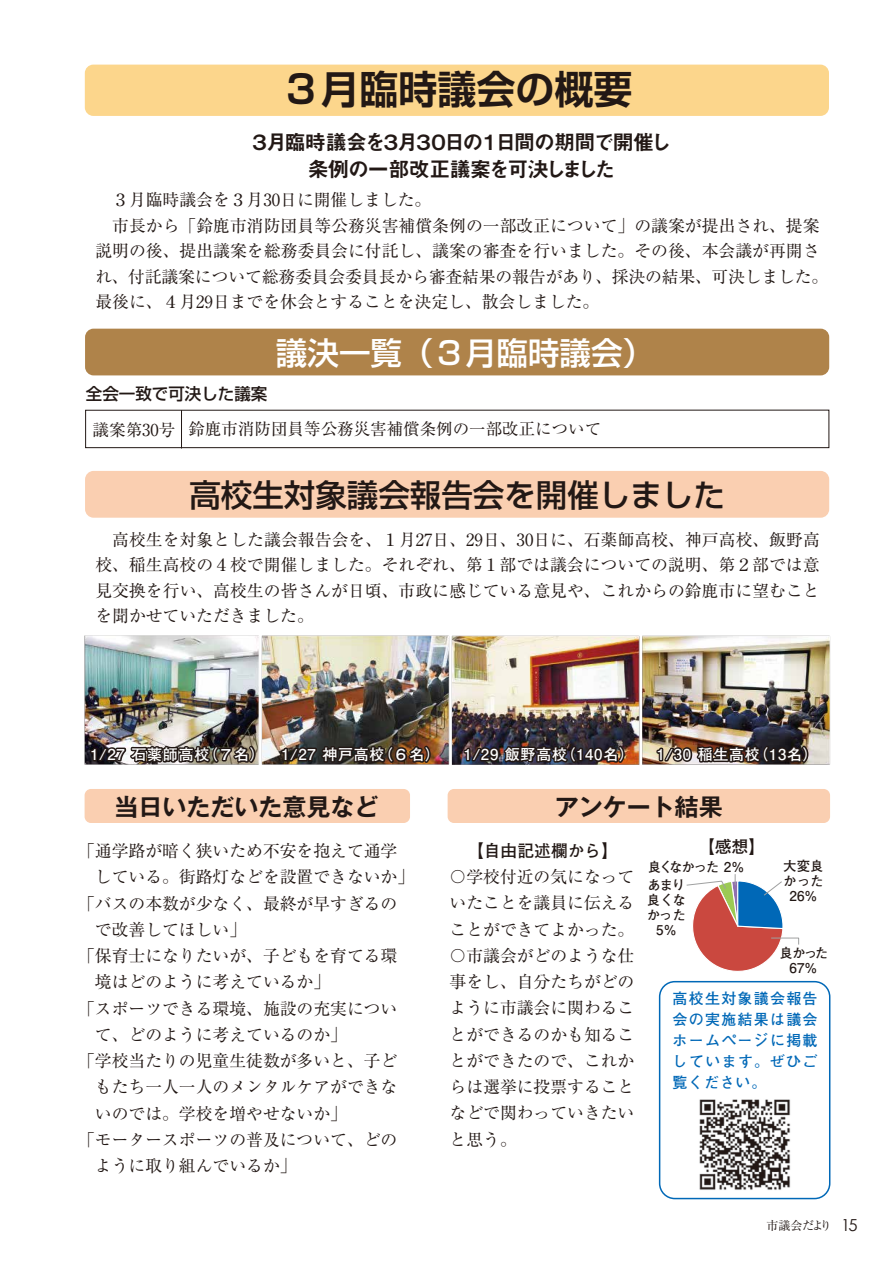
<style>
.page{position:relative;width:893px;height:1263px;background:#fff}
.page>*{position:absolute;margin:0;border:0;box-sizing:border-box;transform-origin:0 0}
.t1{font:700 39px "Shin Go Pro De";color:#221815}
.t2{font:500 31.5px "Shin Go Pro";color:#221815}
.t3{font:500 31.5px "Shin Go Pro";color:#fff}
.t4{font:700 24px "Gothic MB101 Pro De";color:#221815}
.t5{font:21px/27px "Midashi Go Pro MB31";letter-spacing:-.11em;color:#221815;text-align:center}
.t6{font:16.8px/26.2px "Ryumin Pro";color:#221815;text-align:justify}
.t7{font:700 16.8px "Futo Go B101 Pro";color:#221815}
.t8{font:16.5px "Ryumin Pro";color:#221815}
.t9{font:500 16.5px "Shin Go Pro";color:#221815}
.t10{font:700 15px "Futo Go B101 Pro";letter-spacing:.05em;color:#fff}
.t11{font:700 15px/21px "Futo Go B101 Pro";letter-spacing:.085em;color:#0068b7;text-align:justify}
.t12{font:700 13.5px/15px "Futo Go B101 Pro";letter-spacing:-.09em;color:#221815;text-align:center}
.t13{font:12px "Ryumin Pro";letter-spacing:-.045em;color:#221815}
.s1{font-family:"Century Gothic";font-size:16.5px}
</style>
<div class="page">
<div style="left:85px;top:789px;width:325px;height:34px;background:#facfb1;border-radius:6px"></div>
<div style="left:448px;top:789px;width:382px;height:34px;background:#facfb1;border-radius:6px"></div>
<img style="left:699px;top:1099px;width:92px;height:91px">
<div style="left:85px;top:65px;width:744px;height:51px;background:#fcd68c;border-radius:9px"></div>
<div style="left:85px;top:410px;width:744px;height:38px;border:1px solid #221815"></div>
<hr style="left:181px;top:410px;width:1px;height:38px;background:#221815">
<div style="left:85px;top:329px;width:744px;height:46px;background:#af834a;border-radius:9px"></div>
<div style="left:85px;top:471px;width:744px;height:47px;background:#facfb1;border-radius:9px"></div>
<img style="left:84px;top:635px;width:175px;height:130px">
<img style="left:261px;top:635px;width:189px;height:130px">
<img style="left:451px;top:635px;width:189px;height:130px">
<img style="left:642px;top:635px;width:189px;height:130px">
<svg style="left:686px;top:874px;width:113px;height:97px"></svg>
<img style="left:89px;top:741px;width:168px;height:24px">
<img style="left:280px;top:741px;width:152px;height:24px">
<img style="left:462px;top:741px;width:164px;height:24px">
<img style="left:655px;top:739px;width:155px;height:26px">
<div style="left:659px;top:981px;width:171px;height:218px;border:2px solid #0068b7;border-radius:15px"></div>
<h1 class="t1" style="left:281px;top:57px;width:352px">３月臨時議会の概要</h1>
<p class="t5" style="left:249px;top:126px;width:424px">３月臨時議会を３月３０日の１日間の期間で開催し条例の一部改正議案を可決しました</p>
<p class="t6" style="left:95px;top:186px;width:734px;line-height:25.5px;text-align:left;text-indent:17px">３月臨時議会を３月30日に開催しました。<br>　市長から「鈴鹿市消防団員等公務災害補償条例の一部改正について」の議案が提出され、提案説明の後、提出議案を総務委員会に付託し、議案の審査を行いました。その後、本会議が再開され、付託議案について総務委員会委員長から審査結果の報告があり、採決の結果、可決しました。最後に、４月29日までを休会とすることを決定し、散会しました。</p>
<p class="t9" style="left:86px;top:380px;width:183px">全会一致で可決した議案</p>
<h2 class="t3" style="left:276px;top:327px;width:379px">議決一覧（３月臨時議会）</h2>
<p class="t8" style="left:93px;top:416px;width:510px">議案第30号 鈴鹿市消防団員等公務災害補償条例の一部改正について</p>
<h2 class="t2" style="left:189px;top:469px;width:537px">高校生対象議会報告会を開催しました</h2>
<p class="t6" style="left:95px;top:525px;width:726px;line-height:25.5px;text-indent:17px">高校生を対象とした議会報告会を、１月27日、29日、30日に、石薬師高校、神戸高校、飯野高校、稲生高校の４校で開催しました。それぞれ、第１部では議会についての説明、第２部では意見交換を行い、高校生の皆さんが日頃、市政に感じている意見や、これからの鈴鹿市に望むことを聞かせていただきました。</p>
<p class="t10" style="left:90px;top:742px;width:351px">1/27 石薬師高校（７名） 1/27 神戸高校（６名）</p>
<p class="t10" style="left:464px;top:742px;width:172px">1/29 飯野高校（140名）</p>
<p class="t10" style="left:656px;top:742px;width:163px">1/30 稲生高校（13名）</p>
<h3 class="t4" style="left:115px;top:787px;width:265px">当日いただいた意見など</h3>
<h3 class="t4" style="left:555px;top:787px;width:169px">アンケート結果</h3>
<p class="t7" style="left:698px;top:833px;width:69px">【感想】</p>
<p class="t12" style="left:648px;top:858px;width:99px">良くなかった 2％</p>
<p class="t7" style="left:467px;top:837px;width:153px">【自由記述欄から】</p>
<p class="t6" style="left:450px;top:863px;width:186px">〇学校付近の気になっていたことを議員に伝えることができてよかった。〇市議会がどのような仕事をし、自分たちがどのように市議会に関わることができるのかも知ることができたので、これからは選挙に投票することなどで関わっていきたいと思う。</p>
<p class="t6" style="left:78px;top:836px;width:321px">「通学路が暗く狭いため不安を抱えて通学</p>
<p class="t6" style="left:95px;top:863px;width:321px">している。街路灯などを設置できないか」</p>
<p class="t6" style="left:78px;top:889px;width:321px">「バスの本数が少なく、最終が早すぎるの</p>
<p class="t6" style="left:95px;top:915px;width:153px">で改善してほしい」</p>
<p class="t6" style="left:78px;top:941px;width:321px">「保育士になりたいが、子どもを育てる環</p>
<p class="t6" style="left:95px;top:968px;width:237px">境はどのように考えているか」</p>
<p class="t6" style="left:78px;top:994px;width:321px">「スポーツできる環境、施設の充実につい</p>
<p class="t6" style="left:95px;top:1020px;width:254px">て、どのように考えているのか」</p>
<p class="t6" style="left:78px;top:1046px;width:321px">「学校当たりの児童生徒数が多いと、子ど</p>
<p class="t6" style="left:95px;top:1073px;width:304px">もたち一人一人のメンタルケアができな</p>
<p class="t6" style="left:95px;top:1099px;width:254px">いのでは。学校を増やせないか」</p>
<p class="t6" style="left:78px;top:1125px;width:321px">「モータースポーツの普及について、どの</p>
<p class="t6" style="left:95px;top:1151px;width:203px">ように取り組んでいるか」</p>
<p class="t12" style="left:783px;top:857px;width:42px">大変良かった<br>26％</p>
<p class="t12" style="left:647px;top:876px;width:41px">あまり良くなかった<br>5％</p>
<p class="t12" style="left:779px;top:944px;width:50px">良かった<br>67％</p>
<p class="t11" style="left:673px;top:986px;width:146px">高校生対象議会報告会の実施結果は議会ホームページに掲載しています。ぜひご覧ください。</p>
<p class="t13" style="left:767px;top:1216px;width:93px">市議会だより <span class="s1">15</span></p>
</div>
